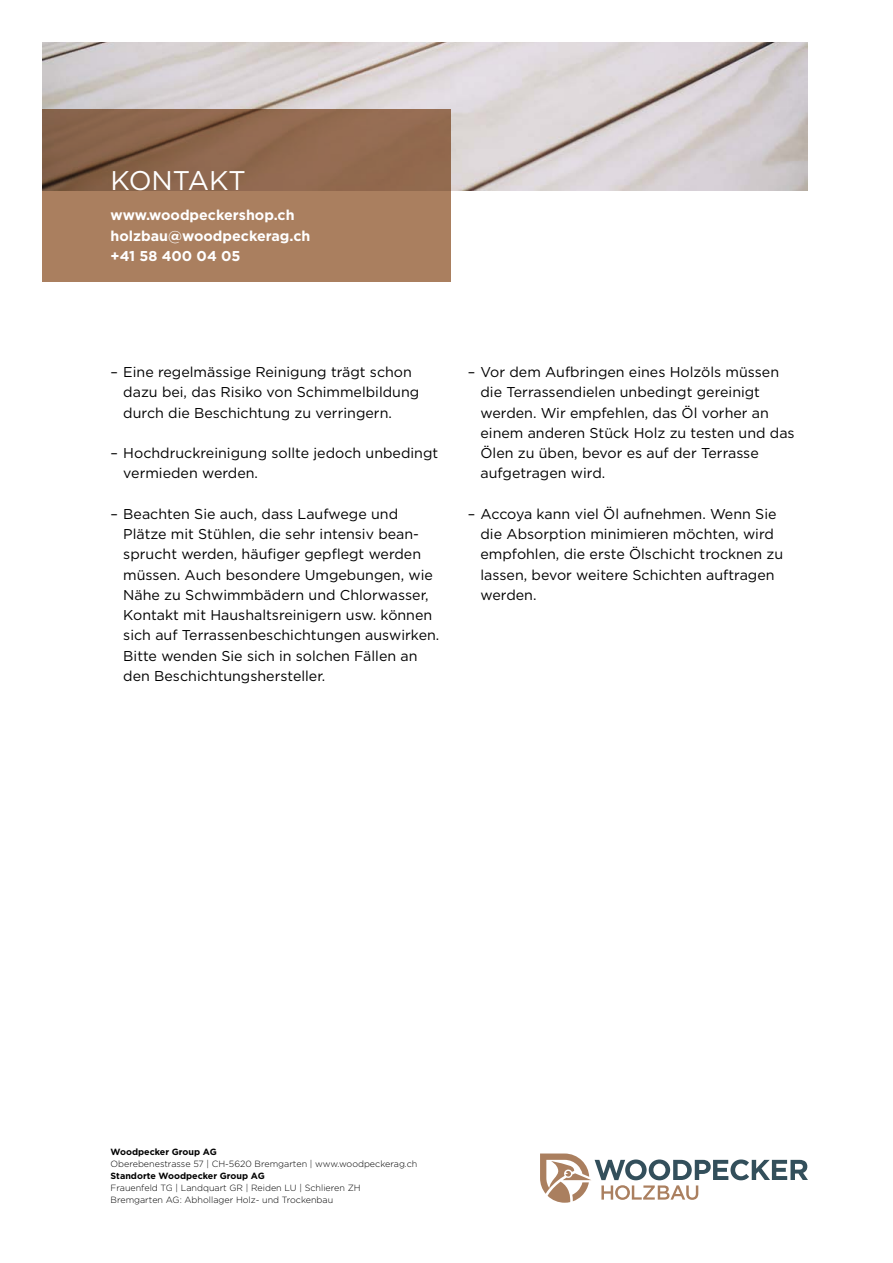
<style>
.page{position:relative;width:893px;height:1263px;background:#fff}
.page>*{position:absolute;margin:0;border:0;box-sizing:border-box;transform-origin:0 0}
.t1{font:27px "Gotham";letter-spacing:-.005em;color:#fff}
.t2{font:14.25px/20.2px "Gotham";color:#000}
.t3{font:700 14.25px/20.2px "Gotham";color:#fff}
.t4{font:300 9px/12px "Gotham";color:#000}
.t5{font:700 9px "Gotham";color:#000}
</style>
<div class="page">
<img style="left:43px;top:43px;width:765px;height:147px">
<svg style="left:43px;top:109px;width:408px;height:172px;background:#9b7255"></svg>
<svg style="left:540px;top:1153px;width:268px;height:50px"></svg>
<h1 class="t1" style="left:111px;top:163px;width:137px">KONTAKT</h1>
<p class="t3" style="left:111px;top:205px;width:201px">www.woodpeckershop.ch holzbau@woodpeckerag.ch +41 58 400 04 05</p>
<p class="t2" style="left:123px;top:362px;width:297px;text-indent:-13px">– Eine regelmässige Reinigung trägt schon dazu bei, das Risiko von Schimmelbildung durch die Beschichtung zu verringern.</p>
<p class="t2" style="left:123px;top:443px;width:316px;text-indent:-13px">– Hochdruckreinigung sollte jedoch unbedingt vermieden werden.</p>
<p class="t2" style="left:123px;top:503px;width:318px;text-indent:-13px">– Beachten Sie auch, dass Laufwege und Plätze mit Stühlen, die sehr intensiv bean&shy;sprucht werden, häufiger gepflegt werden müssen. Auch besondere Umgebungen, wie Nähe zu Schwimmbädern und Chlorwasser, Kontakt mit Haushaltsreinigern usw. können sich auf Terrassenbeschichtungen auswirken.<br>Bitte wenden Sie sich in solchen Fällen an den Beschichtungshersteller.</p>
<p class="t2" style="left:480px;top:362px;width:316px;text-indent:-13px">– Vor dem Aufbringen eines Holzöls müssen die Terrassendielen unbedingt gereinigt werden. Wir empfehlen, das Öl vorher an einem anderen Stück Holz zu testen und das Ölen zu üben, bevor es auf der Terrasse aufgetragen wird.</p>
<p class="t2" style="left:480px;top:503px;width:304px;text-indent:-13px">– Accoya kann viel Öl aufnehmen. Wenn Sie die Absorption minimieren möchten, wird empfohlen, die erste Ölschicht trocknen zu lassen, bevor weitere Schichten auftragen werden.</p>
<p class="t5" style="left:111px;top:1145px;width:108px">Woodpecker Group AG</p>
<p class="t4" style="left:111px;top:1157px;width:308px">Oberebenestrasse 57 | CH-5620 Bremgarten | www.woodpeckerag.ch</p>
<p class="t5" style="left:111px;top:1169px;width:156px">Standorte Woodpecker Group AG</p>
<p class="t4" style="left:111px;top:1181px;width:252px">Frauenfeld TG | Landquart GR | Reiden LU | Schlieren ZH<br>Bremgarten AG: Abhollager Holz- und Trockenbau</p>
</div>
